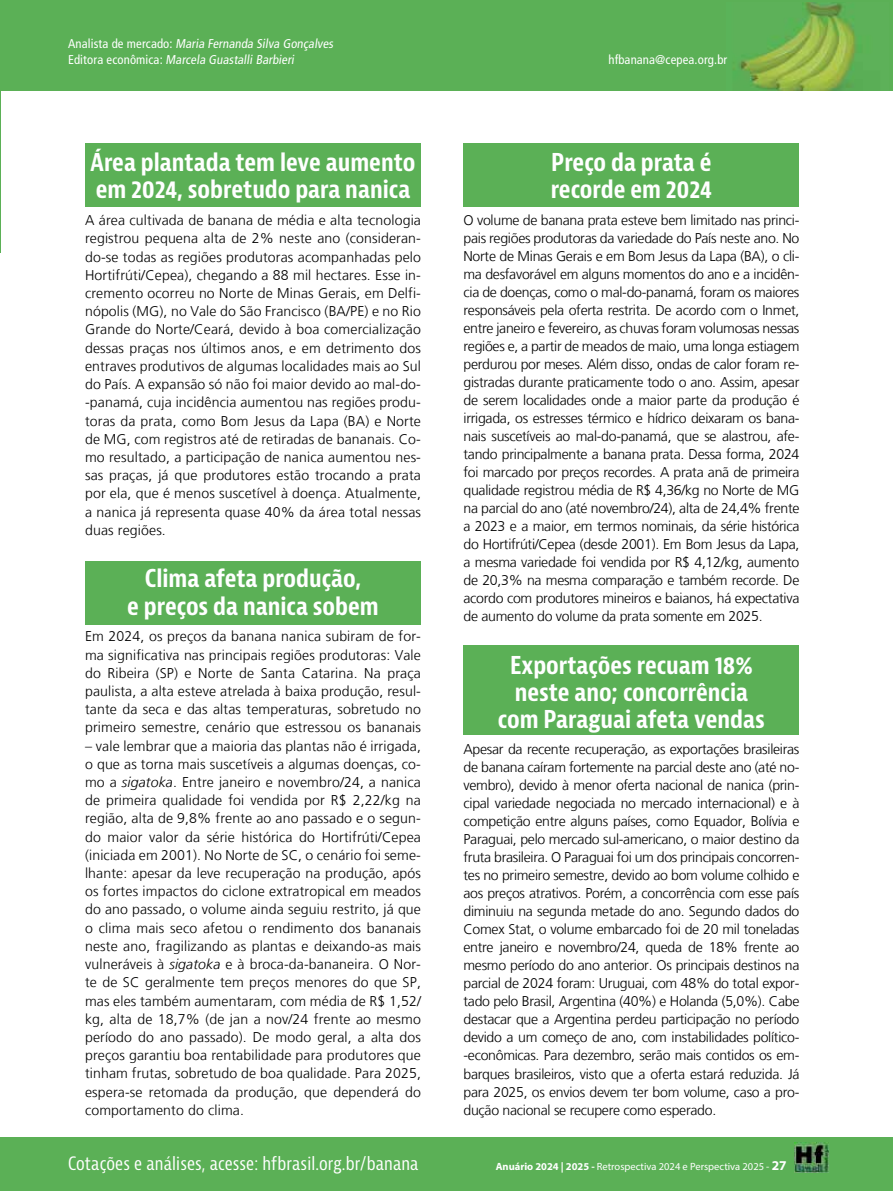
<style>
.page{position:relative;width:893px;height:1191px;background:#fff}
.page>*{position:absolute;margin:0;border:0;box-sizing:border-box;transform-origin:0 0}
.t1{font:700 condensed 24px/27px "Bernina Sans";color:#fff}
.t2{font:condensed 18px "Bernina Sans";letter-spacing:.01em;color:#fff}
.t3{font:300 14.1px/18.1px "Frutiger LT";letter-spacing:.01em;color:#000;text-align:justify}
.t4{font:condensed 12.75px/16.2px "Frutiger";letter-spacing:.01em;color:#fff}
.t5{font:10.5px "Myriad Pro";color:#fff}
.s1{font-style:italic}
.s2{font-weight:700}
.s3{font-weight:700;font-size:13.5px}
</style>
<div class="page">
<div style="left:463px;top:143px;width:336px;height:64px;background:#5bb056"></div>
<hr style="left:0;top:0;width:1px;height:252px;background:#5bb056">
<div style="left:0;top:1137px;width:893px;height:54px;background:#5bb056"></div>
<div style="left:0;top:0;width:893px;height:91px;background:#5bb056"></div>
<img style="left:739px;top:2px;width:117px;height:89px">
<div style="left:463px;top:646px;width:336px;height:89px;background:#5bb056"></div>
<div style="left:85px;top:561px;width:336px;height:63px;background:#5bb056"></div>
<div style="left:85px;top:143px;width:336px;height:64px;background:#5bb056"></div>
<img style="left:795px;top:1142px;width:34px;height:30px">
<p class="t4" style="left:68px;top:35px;width:269px">A n a l i sta d e m e rca d o : Maria Fernanda Silva Gonçalves<br>E d i to ra eco n ô m i ca : Marcela Guastalli Barbieri</p>
<h1 class="t1" style="left:91px;top:150px;width:326px">Área plantada tem leve aumento em 2024, sobretudo para nanica</h1>
<p class="t3" style="left:85px;top:211px;width:337px">A área cultivada de banana de média e alta tecnologia registrou pequena alta de 2% neste ano (consideran&shy;do-se todas as regiões produtoras acompanhadas pelo Hortifrúti/Cepea), chegando a 88 mil hectares. Esse in&shy;cremento ocorreu no Norte de Minas Gerais, em Delfi&shy;nópolis (MG), no Vale do São Francisco (BA/PE) e no Rio Grande do Norte/Ceará, devido à boa comercialização dessas praças nos últimos anos, e em detrimento dos entraves produtivos de algumas localidades mais ao Sul do País. A expansão só não foi maior devido ao mal-do--panamá, cuja incidência aumentou nas regiões produ&shy;toras da prata, como Bom Jesus da Lapa (BA) e Norte de MG, com registros até de retiradas de bananais. Co&shy;mo resultado, a participação de nanica aumentou nes&shy;sas praças, já que produtores estão trocando a prata por ela, que é menos suscetível à doença. Atualmente, a nanica já representa quase 40% da área total nessas duas regiões.</p>
<h1 class="t1" style="left:127px;top:565px;width:253px;text-align:center">Clima afeta produção,<br>e preços da nanica sobem</h1>
<p class="t3" style="left:85px;top:627px;width:337px">Em 2024, os preços da banana nanica subiram de for&shy;ma significativa nas principais regiões produtoras: Vale do Ribeira (SP) e Norte de Santa Catarina. Na praça paulista, a alta esteve atrelada à baixa produção, resul&shy;tante da seca e das altas temperaturas, sobretudo no primeiro semestre, cenário que estressou os bananais</p>
<p class="t3" style="left:85px;top:737px;width:337px">– vale lembrar que a maioria das plantas não é irrigada, o que as torna mais suscetíveis a algumas doenças, co&shy;mo a <span class="s1">sigatoka</span>. Entre janeiro e novembro/24, a nanica de primeira qualidade foi vendida por R$ 2,22/kg na região, alta de 9,8% frente ao ano passado e o segun&shy;do maior valor da série histórica do Hortifrúti/Cepea (iniciada em 2001). No Norte de SC, o cenário foi seme&shy;lhante: apesar da leve recuperação na produção, após os fortes impactos do ciclone extratropical em meados do ano passado, o volume ainda seguiu restrito, já que o clima mais seco afetou o rendimento dos bananais neste ano, fragilizando as plantas e deixando-as mais vulneráveis à <span class="s1">sigatoka</span> e à broca-da-bananeira. O Nor&shy;te de SC geralmente tem preços menores do que SP, mas eles também aumentaram, com média de R$ 1,52/ kg, alta de 18,7% (de jan a nov/24 frente ao mesmo período do ano passado). De modo geral, a alta dos preços garantiu boa rentabilidade para produtores que tinham frutas, sobretudo de boa qualidade. Para 2025, espera-se retomada da produção, que dependerá do comportamento do clima.</p>
<p class="t2" style="left:68px;top:1152px;width:352px">Cotações e análises, acesse: hfbrasil.org.br/banana</p>
<p class="t4" style="left:608px;top:52px;width:120px">hfbanana@cepea.org.br</p>
<h1 class="t1" style="left:551px;top:150px;width:163px">Preço da prata é recorde em 2024</h1>
<p class="t3" style="left:463px;top:211px;width:337px">O volume de banana prata esteve bem limitado nas princi&shy;pais regiões produtoras da variedade do País neste ano. No Norte de Minas Gerais e em Bom Jesus da Lapa (BA), o cli&shy;ma desfavorável em alguns momentos do ano e a incidên&shy;cia de doenças, como o mal-do-panamá, foram os maiores responsáveis pela oferta restrita. De acordo com o Inmet, entre janeiro e fevereiro, as chuvas foram volumosas nessas regiões e, a partir de meados de maio, uma longa estiagem perdurou por meses. Além disso, ondas de calor foram re&shy;gistradas durante praticamente todo o ano. Assim, apesar de serem localidades onde a maior parte da produção é irrigada, os estresses térmico e hídrico deixaram os bana&shy;nais suscetíveis ao mal-do-panamá, que se alastrou, afe&shy;tando principalmente a banana prata. Dessa forma, 2024 foi marcado por preços recordes. A prata anã de primeira qualidade registrou média de R$ 4,36/kg no Norte de MG na parcial do ano (até novembro/24), alta de 24,4% frente a 2023 e a maior, em termos nominais, da série histórica do Hortifrúti/Cepea (desde 2001). Em Bom Jesus da Lapa, a mesma variedade foi vendida por R$ 4,12/kg, aumento de 20,3% na mesma comparação e também recorde. De acordo com produtores mineiros e baianos, há expectativa de aumento do volume da prata somente em 2025.</p>
<h1 class="t1" style="left:498px;top:652px;width:269px;text-align:center">Exportações recuam 18% neste ano; concorrência com Paraguai afeta vendas</h1>
<p class="t3" style="left:463px;top:740px;width:337px">Apesar da recente recuperação, as exportações brasileiras de banana caíram fortemente na parcial deste ano (até no&shy;vembro), devido à menor oferta nacional de nanica (prin&shy;cipal variedade negociada no mercado internacional) e à competição entre alguns países, como Equador, Bolívia e Paraguai, pelo mercado sul-americano, o maior destino da fruta brasileira. O Paraguai foi um dos principais concorren&shy;tes no primeiro semestre, devido ao bom volume colhido e aos preços atrativos. Porém, a concorrência com esse país diminuiu na segunda metade do ano. Segundo dados do Comex Stat, o volume embarcado foi de 20 mil toneladas entre janeiro e novembro/24, queda de 18% frente ao mesmo período do ano anterior. Os principais destinos na parcial de 2024 foram: Uruguai, com 48% do total expor&shy;tado pelo Brasil, Argentina (40%) e Holanda (5,0%). Cabe destacar que a Argentina perdeu participação no período devido a um começo de ano, com instabilidades político--econômicas. Para dezembro, serão mais contidos os em&shy;barques brasileiros, visto que a oferta estará reduzida. Já para 2025, os envios devem ter bom volume, caso a pro&shy;dução nacional se recupere como esperado.</p>
<p class="t5" style="left:496px;top:1160px;width:292px"><span class="s2">Anuário 2024 | 2025 -</span> Retrospectiva 2024 e Perspectiva 2025 - <span class="s3">27</span></p>
</div>
